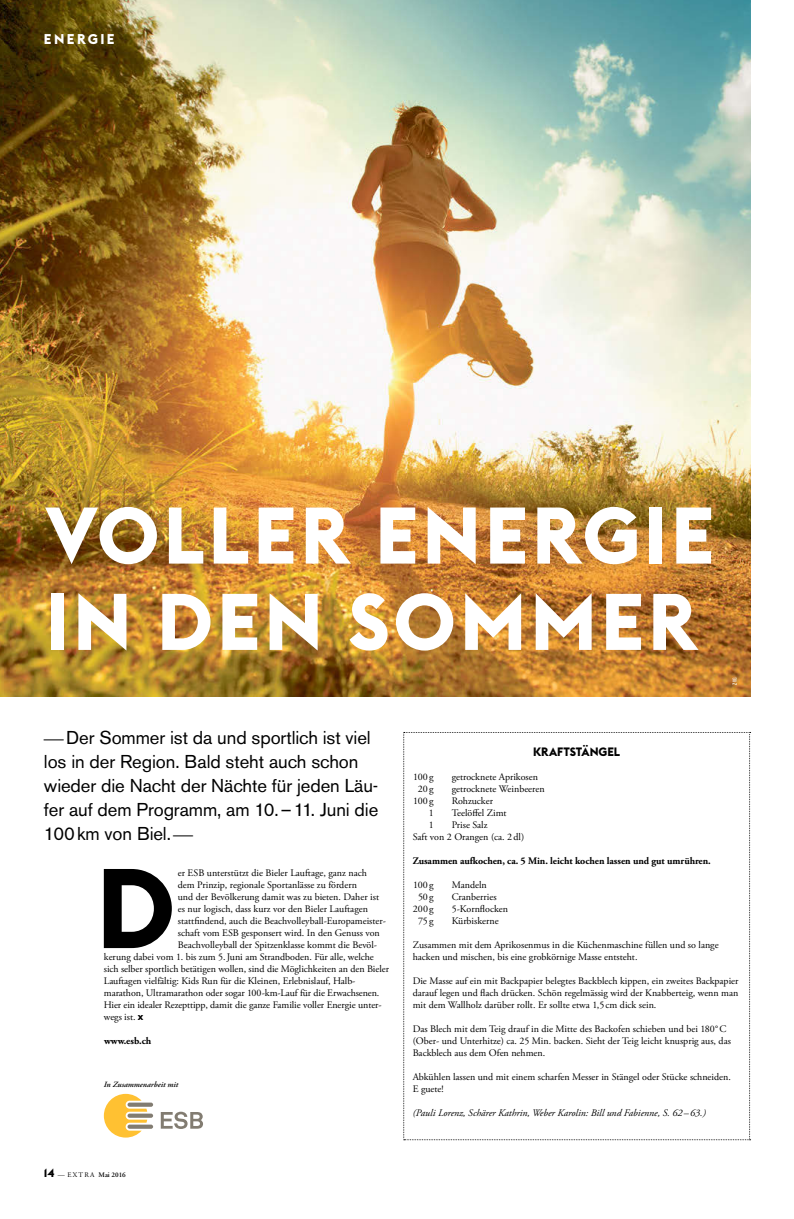
<style>
.page{position:relative;width:794px;height:1219px;background:#fff}
.page>*{position:absolute;margin:0;border:0;box-sizing:border-box;transform-origin:0 0}
.t1{font:700 111.4px "Euclid Flex";color:#000}
.t2{font:700 79px/86.3px "Euclid Flex";letter-spacing:.05em;color:#fff}
.t3{font:18.5px/24px "Akzidenz Grotesk BE";letter-spacing:-.005em;color:#000}
.t4{font:700 14px "Euclid Flex";letter-spacing:.175em;color:#fff}
.t5{font:700 12px "Euclid Flex";color:#000}
.t6{font:10px/12px "Adobe Garamond Pro";color:#000}
.t7{font:700 10px "Adobe Garamond Pro";letter-spacing:-.005em;color:#000}
.t8{font:italic 10px "Adobe Garamond Pro";color:#000}
.t9{font:italic 600 8px "Adobe Garamond Pro";color:#000}
.t10{font:600 7px "Adobe Garamond";letter-spacing:-.01em;color:#000}
.t11{font:condensed 5.8px "Akzidenz Grotesk BE";color:#fff}
.s1{font-family:"Adobe Garamond Pro";font-size:20px}
.s2{font-family:"Euclid Flex";font-weight:700}
.s3{font-family:"Euclid Flex";font-weight:700;font-size:12px}
.s4{font-weight:400}
</style>
<div class="page">
<img style="left:0;top:0;width:750px;height:696px">
<svg style="left:161px;top:1112px;width:42px;height:17px"></svg>
<svg style="left:104px;top:1094px;width:43px;height:44px"></svg>
<div style="left:127px;top:1102px;width:26px;height:5px;background:#827c71;border-radius:2px"></div>
<svg style="left:127px;top:1114px;width:26px;height:4px"></svg>
<svg style="left:127px;top:1125px;width:26px;height:4px"></svg>
<svg style="left:403px;top:732px;width:347px;height:408px"></svg>
<h3 class="t4" style="left:44px;top:31px;width:72px">ENERGIE</h3>
<h2 class="t2" style="left:46px;top:493px;width:670px">VOLLER ENERGIE<br>IN DEN SOMMER</h2>
<p class="t11" style="left:731px;top:685px;width:9px;rotate:-90deg">ZVG</p>
<h3 class="t3" style="left:44px;top:726px;width:336px"><span class="s1">—</span>Der Sommer ist da und sportlich ist viel los in der Region. Bald steht auch schon wieder die Nacht der Nächte für jeden Läu&shy;fer auf dem Programm, am 10.–11. Juni die 100km von Biel.<span class="s1">—</span></h3>
<h1 class="t1" style="left:96px;top:844px;width:81px">D</h1>
<p class="t6" style="left:178px;top:867px;width:191px">er ESB unterstützt die Bieler Lauftage, ganz nach</p>
<p class="t6" style="left:178px;top:879px;width:181px">dem Prinzip, regionale Sportanlässe zu fördern</p>
<p class="t6" style="left:178px;top:891px;width:203px">und der Bevölkerung damit was zu bieten. Daher ist</p>
<p class="t6" style="left:178px;top:903px;width:192px">es nur logisch, dass kurz vor den Bieler Lauftagen</p>
<p class="t6" style="left:178px;top:915px;width:210px">stattfindend, auch die Beachvolleyball-Europameister-</p>
<p class="t6" style="left:178px;top:927px;width:203px">schaft vom ESB gesponsert wird. In den Genuss von</p>
<p class="t6" style="left:178px;top:939px;width:201px">Beachvolleyball der Spitzenklasse kommt die Bevöl-</p>
<p class="t6" style="left:104px;top:951px;width:271px">kerung dabei vom 1. bis zum 5.Juni am Strandboden. Für alle, welche</p>
<p class="t6" style="left:104px;top:963px;width:287px">sich selber sportlich betätigen wollen, sind die Möglichkeiten an den Bieler</p>
<p class="t6" style="left:104px;top:975px;width:253px">Lauftagen vielfältig: Kids Run für die Kleinen, Erlebnislauf, Halb-</p>
<p class="t6" style="left:104px;top:987px;width:277px">marathon, Ultramarathon oder sogar 100-km-Lauf für die Erwachsenen.</p>
<p class="t6" style="left:104px;top:999px;width:279px">Hier ein idealer Rezepttipp, damit die ganze Familie voller Energie unter-</p>
<p class="t6" style="left:104px;top:1011px;width:41px">wegs ist. <span class="s2">x</span></p>
<p class="t7" style="left:104px;top:1035px;width:49px">www.esb.ch</p>
<p class="t9" style="left:104px;top:1080px;width:76px">In Zusammenarbeit mit</p>
<p class="t10" style="left:44px;top:1170px;width:83px"><span class="s3">14</span> <span class="s4">— E X T RA</span> Mai 2016</p>
<p class="t5" style="left:533px;top:745px;width:88px">KRAFTSTÄNGEL</p>
<p class="t6" style="left:413px;top:771px;width:22px">100g</p>
<p class="t6" style="left:452px;top:771px;width:88px">getrocknete Aprikosen</p>
<p class="t6" style="left:418px;top:783px;width:17px">20g</p>
<p class="t6" style="left:452px;top:783px;width:94px">getrocknete Weinbeeren</p>
<p class="t6" style="left:413px;top:795px;width:22px">100g</p>
<p class="t6" style="left:452px;top:795px;width:43px">Rohzucker</p>
<p class="t6" style="left:429px;top:807px;width:6px">1</p>
<p class="t6" style="left:452px;top:807px;width:56px">Teelöffel Zimt</p>
<p class="t6" style="left:429px;top:819px;width:6px">1</p>
<p class="t6" style="left:413px;top:819px;width:113px;text-align:center">Prise Salz<br>Saft von 2 Orangen (ca. 2dl)</p>
<p class="t7" style="left:413px;top:855px;width:300px">Zusammen aufkochen, ca. 5 Min. leicht kochen lassen und gut umrühren.</p>
<p class="t6" style="left:413px;top:879px;width:22px">100g</p>
<p class="t6" style="left:452px;top:879px;width:37px">Mandeln</p>
<p class="t6" style="left:418px;top:891px;width:17px">50g</p>
<p class="t6" style="left:452px;top:891px;width:46px">Cranberries</p>
<p class="t6" style="left:413px;top:903px;width:23px">200g</p>
<p class="t6" style="left:452px;top:903px;width:58px">5-Kornflocken</p>
<p class="t6" style="left:418px;top:915px;width:17px">75g</p>
<p class="t6" style="left:452px;top:915px;width:49px">Kürbiskerne</p>
<p class="t6" style="left:413px;top:939px;width:307px">Zusammen mit dem Aprikosenmus in die Küchenmaschine füllen und so lange hacken und mischen, bis eine grobkörnige Masse entsteht.</p>
<p class="t6" style="left:413px;top:975px;width:327px;text-align:justify">Die Masse auf ein mit Backpapier belegtes Backblech kippen, ein zweites Backpapier darauf legen und flach drücken. Schön regelmässig wird der Knabberteig, wenn man mit dem Wallholz darüber rollt. Er sollte etwa 1,5 cm dick sein.</p>
<p class="t6" style="left:413px;top:1023px;width:320px">Das Blech mit dem Teig drauf in die Mitte des Backofen schieben und bei 180°C (Ober- und Unterhitze) ca. 25 Min. backen. Sieht der Teig leicht knusprig aus, das<br>Backblech aus dem Ofen nehmen.</p>
<p class="t6" style="left:413px;top:1071px;width:320px">Abkühlen lassen und mit einem scharfen Messer in Stängel oder Stücke schneiden.<br>E guete!</p>
<p class="t8" style="left:413px;top:1107px;width:295px">(Pauli Lorenz, Schärer Kathrin, Weber Karolin: Bill und Fabienne, S. 62 –63.)</p>
</div>
